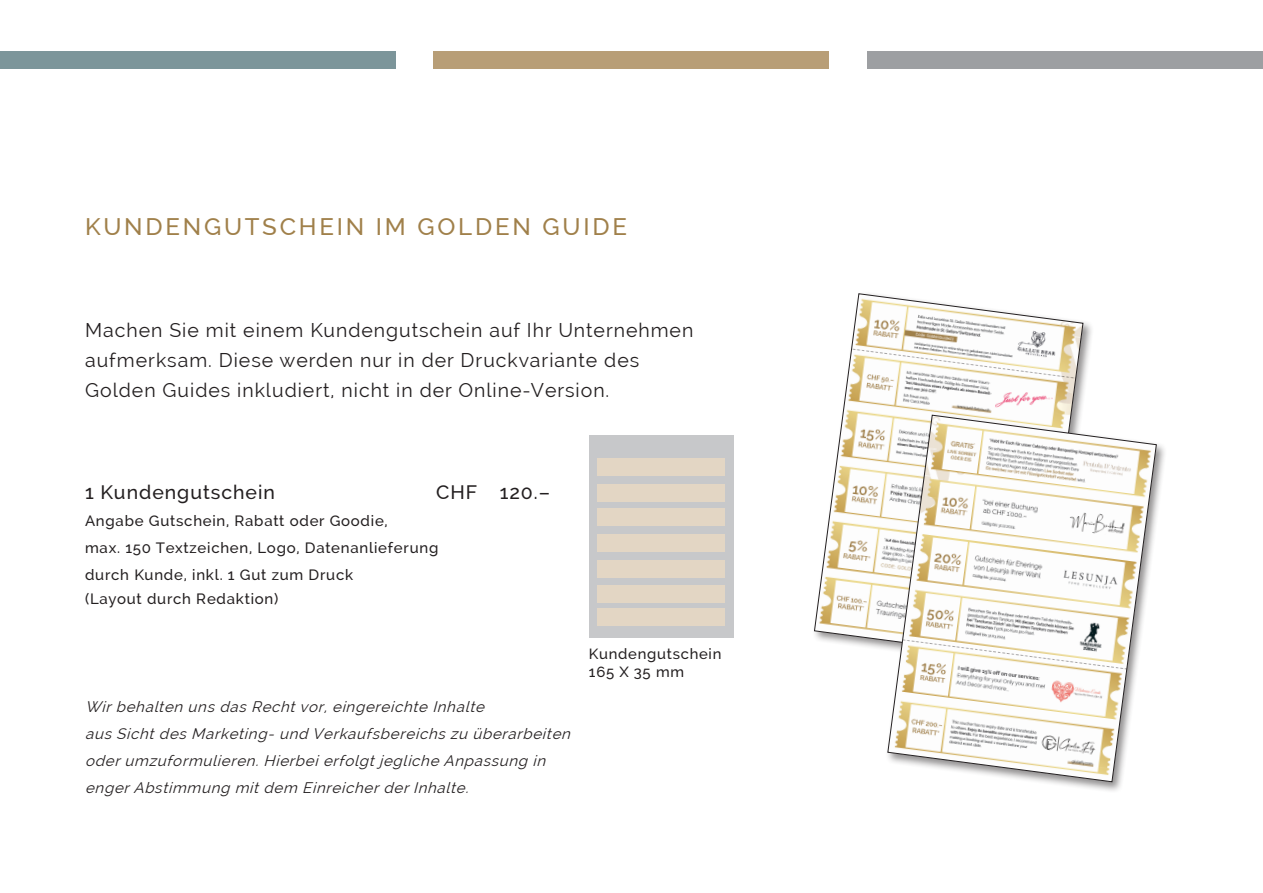
<style>
.page{position:relative;width:1263px;height:893px;background:#fff}
.page>*{position:absolute;margin:0;border:0;box-sizing:border-box;transform-origin:0 0}
.t1{font:500 24px "Raleway";letter-spacing:.115em;color:#a0804a}
.t2{font:19.5px/30px "Raleway";letter-spacing:.05em;color:#231f20}
.t3{font:500 19.5px "Raleway";letter-spacing:.05em;color:#231f20}
.t4{font:italic 15px/27px "Raleway";color:#231f20}
.t5{font:500 15px/27px "Raleway";letter-spacing:.05em;color:#231f20}
.t6{font:500 14.85px/18.6px "Raleway";letter-spacing:.05em;color:#231f20}
</style>
<div class="page">
<div style="left:0;top:51px;width:395px;height:17px;background:#7c959a"></div>
<div style="left:434px;top:51px;width:395px;height:17px;background:#b89e77"></div>
<div style="left:867px;top:51px;width:396px;height:17px;background:#9d9fa2"></div>
<div style="left:812px;top:291px;width:282px;height:381px;background:#231f20;opacity:.5"></div>
<svg style="left:814px;top:293px;width:270px;height:368px"></svg>
<div style="left:885px;top:412px;width:283px;height:381px;background:#231f20;opacity:.5"></div>
<svg style="left:887px;top:414px;width:270px;height:368px"></svg>
<div style="left:589px;top:436px;width:144px;height:202px;background:#c7c8ca"></div>
<div style="left:597px;top:609px;width:128px;height:17px;background:#e3d6c4"></div>
<div style="left:597px;top:585px;width:128px;height:17px;background:#e3d6c4"></div>
<div style="left:597px;top:561px;width:128px;height:17px;background:#e3d6c4"></div>
<div style="left:597px;top:534px;width:128px;height:17px;background:#e3d6c4"></div>
<div style="left:597px;top:508px;width:128px;height:17px;background:#e3d6c4"></div>
<div style="left:597px;top:484px;width:128px;height:17px;background:#e3d6c4"></div>
<div style="left:597px;top:459px;width:128px;height:17px;background:#e3d6c4"></div>
<p class="t1" style="left:85px;top:213px;width:543px">KUNDENGUTSCHEIN IM GOLDEN GUIDE</p>
<p class="t2" style="left:85px;top:315px;width:610px">Machen Sie mit einem Kundengutschein auf Ihr Unternehmen aufmerksam. Diese werden nur in der Druckvariante des<br>Golden Guides inkludiert, nicht in der Online-Version.</p>
<p class="t3" style="left:85px;top:480px;width:191px">1 Kundengutschein</p>
<p class="t3" style="left:436px;top:480px;width:115px">CHF 120.–</p>
<p class="t5" style="left:85px;top:507px;width:355px">Angabe Gutschein, Rabatt oder Goodie,<br>max. 150 Textzeichen, Logo, Datenanlieferung durch Kunde, inkl. 1 Gut zum Druck</p>
<p class="t5" style="left:85px;top:585px;width:195px">(Layout durch Redaktion)</p>
<p class="t4" style="left:85px;top:693px;width:491px">Wirbehalten uns das Rechtvor,eingereichte Inhalte<br>aus Sichtdes Marketing-und Verkaufsbereichs zu überarbeiten oderumzuformulieren.Hierbeierfolgtjegliche Anpassung in engerAbstimmung mitdem EinreicherderInhalte.</p>
<p class="t6" style="left:589px;top:644px;width:134px">Kundengutschein<br>165 X 35 mm</p>
</div>
